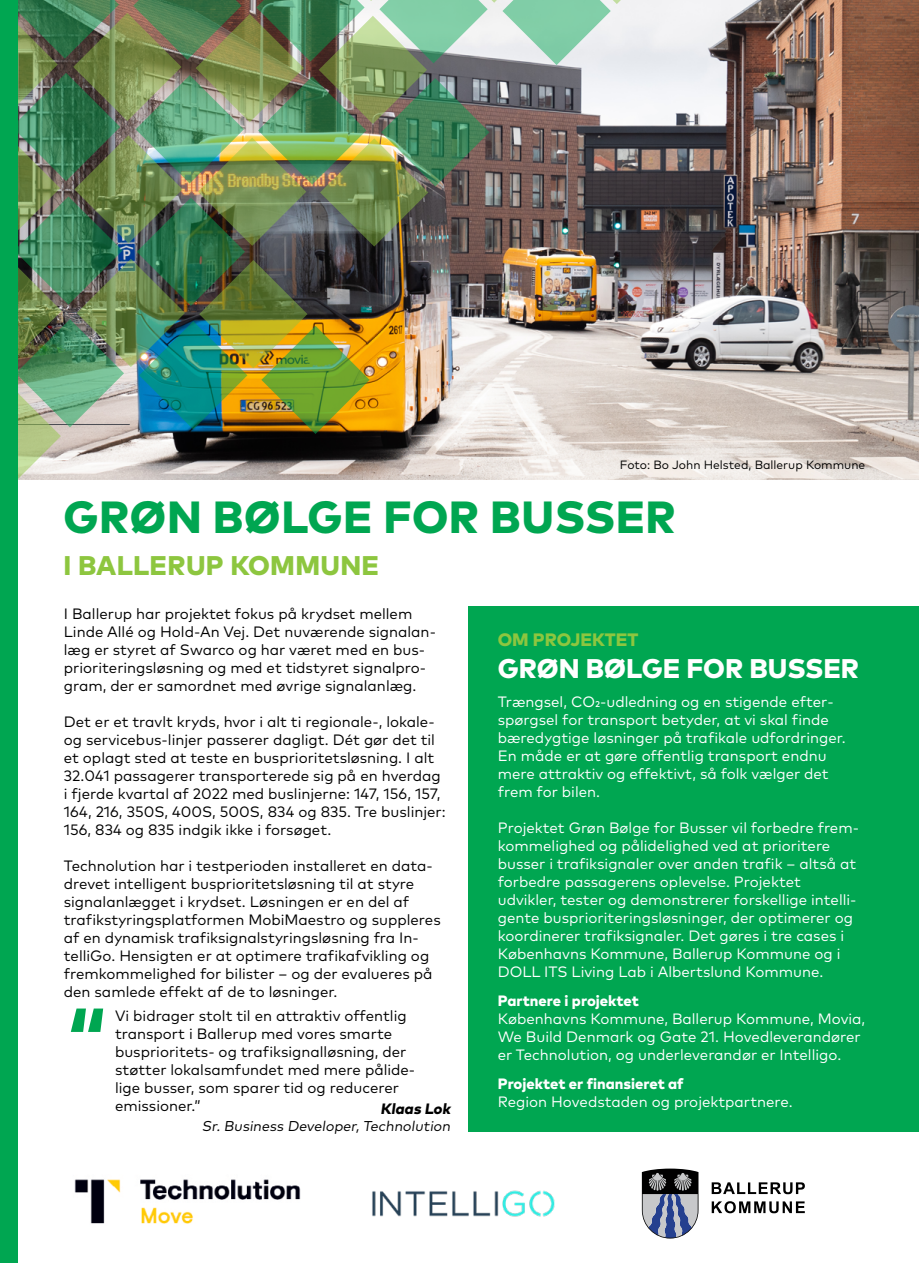
<style>
.page{position:relative;width:919px;height:1263px;background:#fff}
.page>*{position:absolute;margin:0;border:0;box-sizing:border-box;transform-origin:0 0}
.t1{font:800 72px "Mark Pro";color:#00a651}
.Citat{font:800 45px "Mark Pro";letter-spacing:.01em;color:#00a651}
.t2{font:800 27px "Mark Pro";color:#fff}
.Citat-2{font:800 27px "Mark Pro";letter-spacing:.01em;color:#8dc63f}
.t3{font:800 18px "Mark Pro";color:#8dc63f}
.Brød_2{font:15px/18px "Mark Pro";color:#000}
.t4{font:15px/18px "Mark Pro";color:#fff}
.t5{font:800 15px "Mark Pro";color:#fff}
.Brød_2-2{font:800 15px "Mark Pro";color:#000}
.Brød_2-3{font:14.25px "Mark Pro";color:#000}
.t6{font:12px "Mark Pro";color:#000}
.s1{font-weight:800}
</style>
<div class="page">
<img style="left:671px;top:0;width:247px;height:479px">
<img style="left:74px;top:1179px;width:227px;height:45px">
<img style="left:372px;top:1190px;width:183px;height:27px">
<svg style="left:641px;top:1168px;width:57px;height:70px;background:#73798b"></svg>
<svg style="left:711px;top:1182px;width:93px;height:12px"></svg>
<svg style="left:711px;top:1201px;width:93px;height:12px"></svg>
<div style="left:468px;top:607px;width:450px;height:525px;background:#00a651"></div>
<img style="left:17px;top:0;width:654px;height:490px">
<div style="left:0;top:0;width:17px;height:1263px;background:#00a651"></div>
<p class="t6" style="left:619px;top:455px;width:247px">Foto: Bo John Helsted, Ballerup Kommune</p>
<p class="Citat" style="left:64px;top:483px;width:613px">GRØN BØLGE FOR BUSSER</p>
<p class="Citat-2" style="left:63px;top:545px;width:317px">I BALLERUP KOMMUNE</p>
<p class="Brød_2" style="left:64px;top:603px;width:373px">I Ballerup har projektet fokus på krydset mellem Linde Allé og Hold-An Vej. Det nuværende signalan&shy;læg er styret af Swarco og har været med en bus&shy;prioriteringsløsning og med et tidstyret signalpro&shy;gram, der er samordnet med øvrige signalanlæg.</p>
<p class="Brød_2" style="left:64px;top:711px;width:383px">Det er et travlt kryds, hvor i alt ti regionale-, lokale&shy;og servicebus-linjer passerer dagligt. Dét gør det til et oplagt sted at teste en busprioritetsløsning. I alt 32.041 passagerer transporterede sig på en hverdag i fjerde kvartal af 2022 med buslinjerne: 147, 156, 157, 164, 216, 350S, 400S, 500S, 834 og 835. Tre buslinjer:<br>156, 834 og 835 indgik ikke i forsøget.</p>
<p class="Brød_2" style="left:64px;top:855px;width:378px">Technolution har i testperioden installeret en data&shy;drevet intelligent busprioritetsløsning til at styre signalanlægget i krydset. Løsningen er en del af trafikstyringsplatformen MobiMaestro og suppleres af en dynamisk trafiksignalstyringsløsning fra In&shy;telliGo. Hensigten er at optimere trafikafvikling og fremkommelighed for bilister – og der evalueres på den samlede effekt af de to løsninger.</p>
<p class="t1" style="left:68px;top:980px;width:39px">“</p>
<p class="Brød_2" style="left:115px;top:1005px;width:302px">Vi bidrager stolt til en attraktiv offentlig transport i Ballerup med vores smarte busprioritets- og trafiksignalløsning, der støtter lokalsamfundet med mere pålide&shy;lige busser, som sparer tid og reducerer emissioner.”</p>
<p class="Brød_2-2" style="left:380px;top:1097px;width:74px">Klaas Lok</p>
<p class="Brød_2-3" style="left:202px;top:1115px;width:252px">Sr. Business Developer,Technolution</p>
<p class="t3" style="left:497px;top:625px;width:142px">OM PROJEKTET</p>
<p class="t2" style="left:497px;top:648px;width:363px">GRØN BØLGE FOR BUSSER</p>
<p class="t4" style="left:497px;top:691px;width:349px">Trængsel, CO2-udledning og en stigende efter&shy;spørgsel for transport betyder, at vi skal finde bæredygtige løsninger på trafikale udfordringer.<br>En måde er at gøre offentlig transport endnu mere attraktiv og effektivt, så folk vælger det frem for bilen.</p>
<p class="t4" style="left:497px;top:817px;width:363px">Projektet Grøn Bølge for Busser vil forbedre frem&shy;kommelighed og pålidelighed ved at prioritere</p>
<p class="t4" style="left:497px;top:853px;width:360px">busser i trafiksignaler over anden trafik – altså at forbedre passagerens oplevelse. Projektet</p>
<p class="t4" style="left:497px;top:889px;width:360px">udvikler, tester og demonstrerer forskellige intelli&shy;gente busprioriteringsløsninger, der optimerer og koordinerer trafiksignaler. Det gøres i tre cases i Københavns Kommune, Ballerup Kommune og i DOLL ITS Living Lab i Albertslund Kommune.</p>
<p class="t5" style="left:497px;top:989px;width:143px">Partnere i projektet</p>
<p class="t4" style="left:497px;top:1008px;width:369px">Københavns Kommune, Ballerup Kommune, Movia,<br>We Build Denmark og Gate 21. Hovedleverandører er Technolution, og underleverandør er Intelligo.</p>
<p class="t4" style="left:497px;top:1073px;width:296px"><span class="s1">Projektet er finansieret af<br></span>Region Hovedstaden og projektpartnere.</p>
</div>
